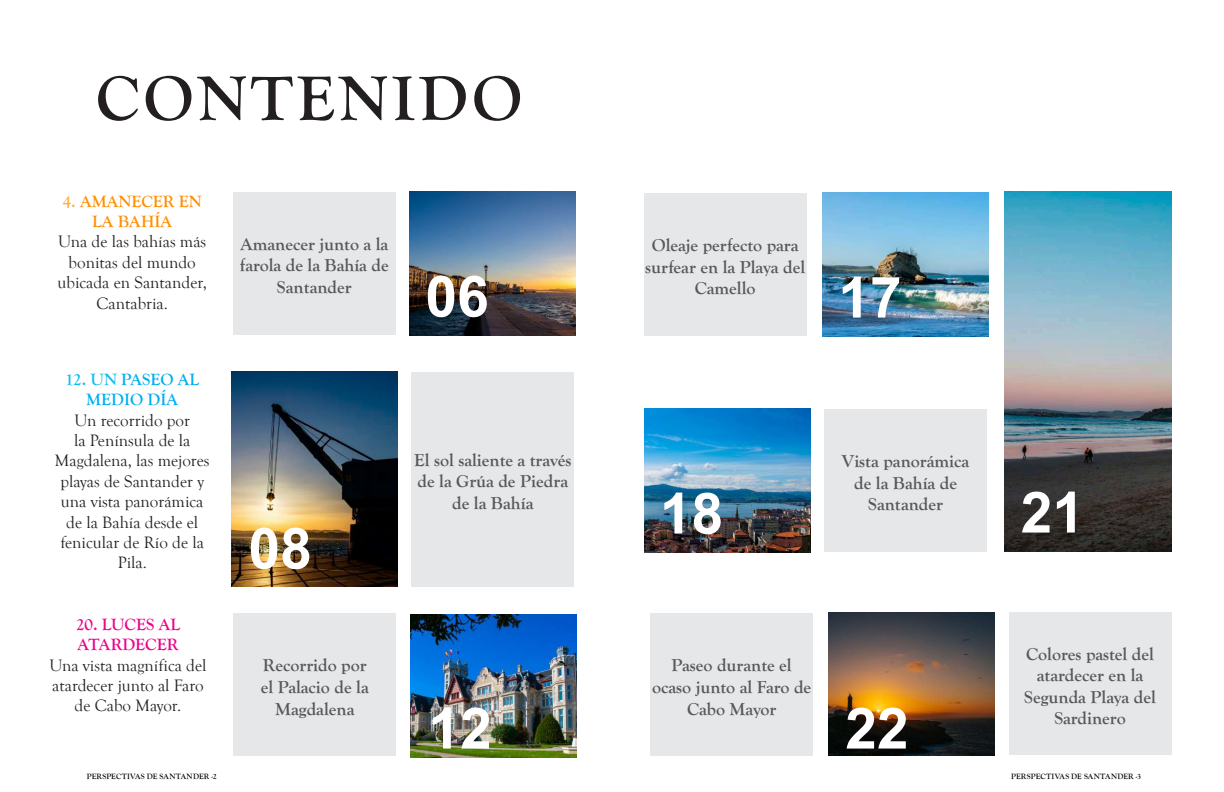
<style>
.page{position:relative;width:1224px;height:792px;background:#fff}
.page>*{position:absolute;margin:0;border:0;box-sizing:border-box;transform-origin:0 0}
.t1{font:700 65px "Goudy Old Style T";letter-spacing:.06em;color:#231f20}
.t2{font:700 57px "Arial";color:#fff}
.t3{font:700 18px/21.6px "Goudy Old Style T";color:#57585a;text-align:center}
.t4{font:17px/20.4px "Goudy Old Style T";color:#231f20;text-align:center}
.t5{font:700 17px/20.4px "Goudy Old Style T";color:#00aeef;text-align:center}
.t6{font:700 17px/20.4px "Goudy Old Style T";color:#ff8e00;text-align:center}
.t7{font:700 17px/20.4px "Goudy Old Style T";color:#ed028c}
.t8{font:700 8px "Goudy Old Style T";letter-spacing:.015em;color:#000}
.s1{color:#ffad45}
.s2{color:#09bef2}
</style>
<div class="page">
<img style="left:410px;top:191px;width:166px;height:144px">
<img style="left:231px;top:371px;width:167px;height:215px">
<img style="left:410px;top:614px;width:166px;height:144px">
<div style="left:233px;top:192px;width:163px;height:143px;background:#e6e7e9"></div>
<img style="left:644px;top:408px;width:166px;height:144px">
<img style="left:828px;top:612px;width:167px;height:144px">
<img style="left:822px;top:192px;width:167px;height:144px">
<img style="left:1005px;top:191px;width:166px;height:360px">
<div style="left:412px;top:372px;width:162px;height:215px;background:#e6e7e9"></div>
<div style="left:644px;top:193px;width:162px;height:143px;background:#e6e7e9"></div>
<div style="left:824px;top:409px;width:163px;height:143px;background:#e6e7e9"></div>
<div style="left:234px;top:614px;width:162px;height:142px;background:#e6e7e9"></div>
<div style="left:650px;top:614px;width:163px;height:142px;background:#e6e7e9"></div>
<div style="left:1009px;top:612px;width:162px;height:144px;background:#e6e7e9"></div>
<h1 class="t1" style="left:96px;top:62px;width:428px">CONTENIDO</h1>
<p class="t6" style="left:63px;top:191px;width:140px"><span class="s1">4.</span> AMANECER EN<br>LA BAHÍA</p>
<p class="t4" style="left:58px;top:232px;width:151px">Una de las bahías más bonitas del mundo ubicada en Santander,<br>Cantabria.</p>
<p class="t5" style="left:65px;top:369px;width:135px"><span class="s2">12. UN</span> PASEO AL<br>MEDIO DÍA</p>
<p class="t4" style="left:55px;top:410px;width:156px">Un recorrido por<br>la Península de la<br>Magdalena, las mejores playas de Santander y una vista panorámica de la Bahía desde el fenicular de Río de la<br>Pila.</p>
<p class="t3" style="left:240px;top:233px;width:150px">Amanecer junto a la farola de la Bahía de<br>Santander</p>
<h2 class="t2" style="left:425px;top:256px;width:65px">06</h2>
<h2 class="t2" style="left:248px;top:508px;width:65px">08</h2>
<p class="t3" style="left:414px;top:449px;width:159px">El sol saliente a través de la Grúa de Piedra de la Bahía</p>
<p class="t3" style="left:645px;top:235px;width:161px">Oleaje perfecto para surfear en la Playa del<br>Camello</p>
<h2 class="t2" style="left:838px;top:257px;width:65px">17</h2>
<h2 class="t2" style="left:660px;top:473px;width:65px">18</h2>
<p class="t3" style="left:842px;top:451px;width:129px">Vista panorámica de la Bahía de<br>Santander</p>
<h2 class="t2" style="left:1021px;top:472px;width:65px">21</h2>
<p class="t7" style="left:76px;top:614px;width:105px">20. LUCES AL<br>ATARDECER</p>
<p class="t4" style="left:49px;top:655px;width:159px">Una vista magnífica del atardecer junto al Faro de Cabo Mayor.</p>
<p class="t3" style="left:261px;top:655px;width:109px">Recorrido por el Palacio de la<br>Magdalena</p>
<p class="t3" style="left:652px;top:655px;width:161px">Paseo durante el ocaso junto al Faro de<br>Cabo Mayor</p>
<p class="t3" style="left:1024px;top:643px;width:133px">Colores pastel del atardecer en la<br>Segunda Playa del<br>Sardinero</p>
<h2 class="t2" style="left:428px;top:688px;width:65px">12</h2>
<h2 class="t2" style="left:845px;top:688px;width:65px">22</h2>
<p class="t8" style="left:87px;top:772px;width:131px">PERSPECTIVAS DE SANTANDER -2</p>
<p class="t8" style="left:1011px;top:772px;width:131px">PERSPECTIVAS DE SANTANDER -3</p>
</div>
